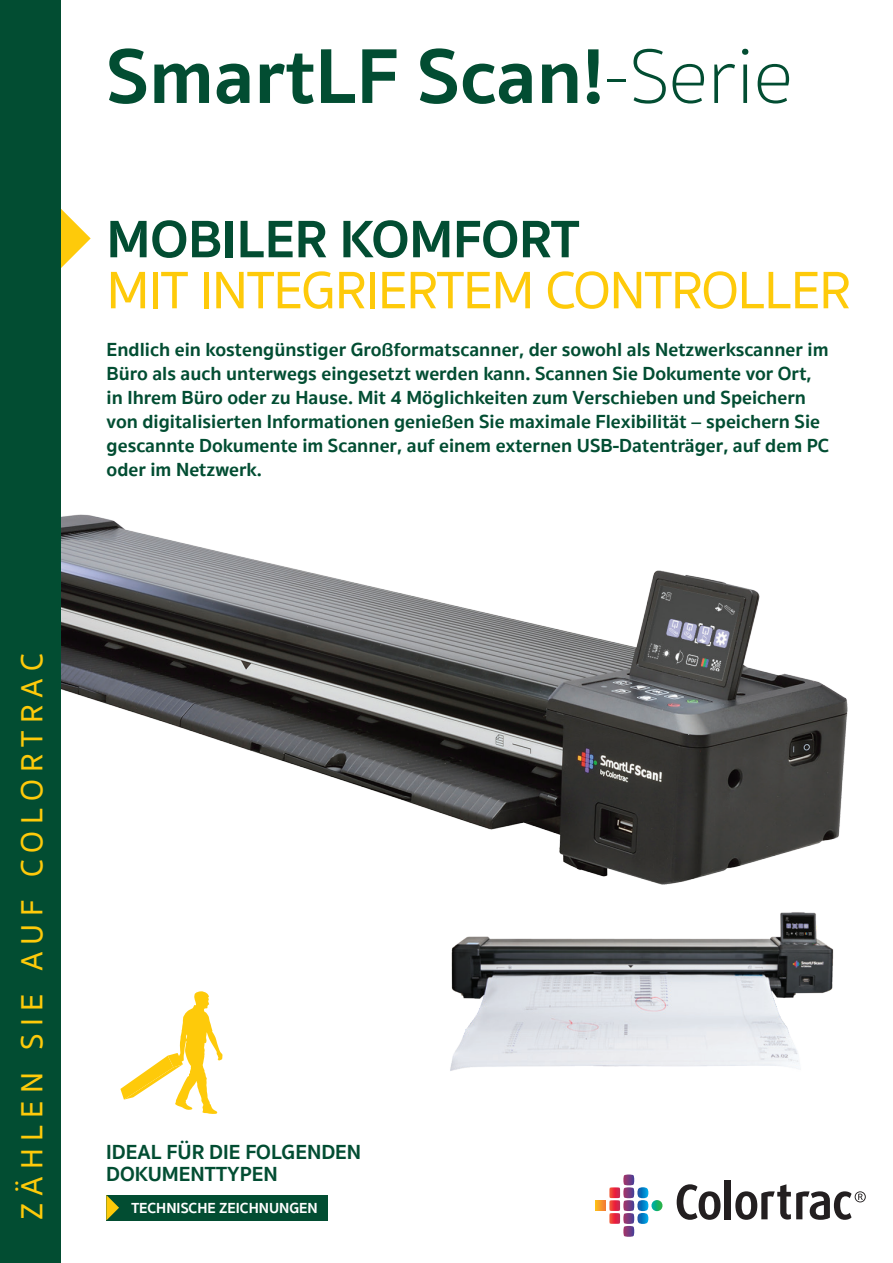
<style>
.page{position:relative;width:893px;height:1263px;background:#fff}
.page>*{position:absolute;margin:0;border:0;box-sizing:border-box;transform-origin:0 0}
.t1{font:700 79.5px "Sukhumvit Set";color:#024d32}
.t2{font:500 54px/51px "Sukhumvit Set";letter-spacing:-.02em;color:#feca0a}
.t3{font:500 31.5px "Sukhumvit Set";letter-spacing:.23em;color:#feca0a}
.t4{font:700 21px/21.8px "Sukhumvit Set";color:#024d32}
.subheading{font:700 19.5px/24px "Sukhumvit Set";color:#024d32}
.t5{font:700 15px "Sukhumvit Set";color:#fff}
.s1{font-weight:100}
.s2{font-weight:700;color:#024d32}
</style>
<div class="page">
<img style="left:450px;top:912px;width:384px;height:159px">
<img style="left:61px;top:514px;width:787px;height:371px">
<svg style="left:120px;top:991px;width:102px;height:123px"></svg>
<svg style="left:61px;top:209px;width:30px;height:59px"></svg>
<div style="left:0;top:0;width:61px;height:1263px;background:#024d32"></div>
<div style="left:106px;top:1195px;width:221px;height:25px;background:#024d32"></div>
<svg style="left:106px;top:1195px;width:13px;height:25px"></svg>
<svg style="left:595px;top:1174px;width:68px;height:63px"></svg>
<svg style="left:677px;top:1184px;width:43px;height:36px"></svg>
<div style="left:725px;top:1180px;width:6px;height:39px;background:#231f20"></div>
<svg style="left:735px;top:1184px;width:131px;height:36px"></svg>
<p class="t1" style="left:106px;top:15px;width:688px">SmartLF Scan!<span class="s1">-Serie</span></p>
<p class="t2" style="left:107px;top:216px;width:746px"><span class="s2">MOBILER KOMFORT<br></span>MIT INTEGRIERTEM CONTROLLER</p>
<p class="subheading" style="left:107px;top:338px;width:724px">Endlich ein kostengünstiger Großformatscanner, der sowohl als Netzwerkscanner im Büro als auch unterwegs eingesetzt werden kann. Scannen Sie Dokumente vor Ort, in Ihrem Büro oder zu Hause. Mit 4 Möglichkeiten zum Verschieben und Speichern von digitalisierten Informationen genießen Sie maximale Flexibilität – speichern Sie gescannte Dokumente im Scanner, auf einem externen USB-Datenträger, auf dem PC oder im Netzwerk.</p>
<p class="t3" style="left:10px;top:1220px;width:569px;rotate:-90deg">ZÄHLEN SIE AUF COLORTRAC</p>
<p class="t4" style="left:106px;top:1141px;width:256px">IDEAL FÜR DIE FOLGENDEN<br>DOKUMENTTYPEN</p>
<p class="t5" style="left:131px;top:1196px;width:188px">TECHNISCHE ZEICHNUNGEN</p>
</div>
